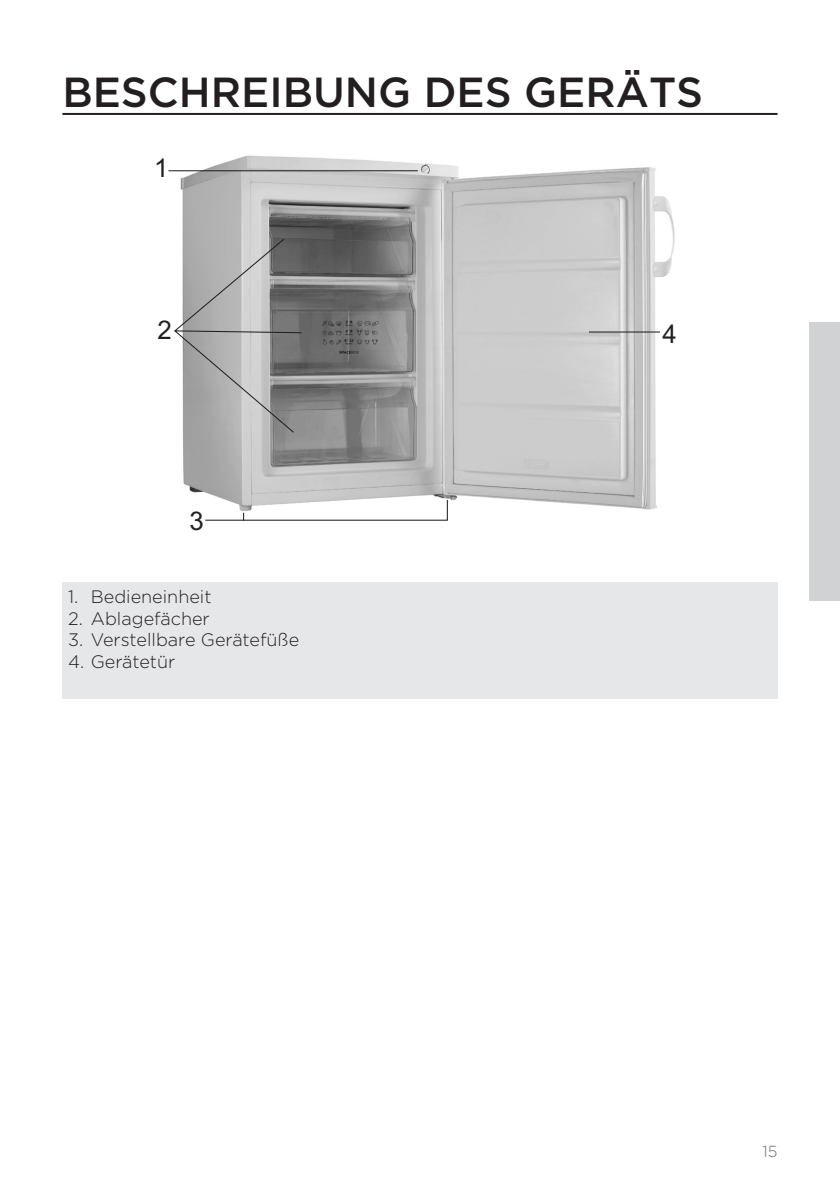
<style>
.page{position:relative;width:840px;height:1191px;background:#fff}
.page>*{position:absolute;margin:0;border:0;box-sizing:border-box;transform-origin:0 0}
.glavni_naslov{font:500 42px "Gotham";color:#231f20}
.t1{font:25.8px "Arial";color:#231f20}
.seznam_stevilke_opis{font:300 18px "Gotham";color:#231f20}
.t2{font:300 16px "Gotham";color:#6c6d70}
</style>
<div class="page">
<hr style="left:62px;top:113px;width:715px;height:2px;background:#231f20">
<div style="left:808px;top:322px;width:31px;height:279px;background:#d1d2d4"></div>
<img style="left:168px;top:155px;width:507px;height:355px">
<hr style="left:168px;top:170px;width:249px;height:1px;background:#231f20">
<svg style="left:173px;top:238px;width:275px;height:283px;background:#a6a6a6"></svg>
<hr style="left:588px;top:331px;width:71px;height:1px;background:#231f20">
<div style="left:62px;top:582px;width:715px;height:116px;background:#e6e7e9"></div>
<p class="glavni_naslov" style="left:62px;top:65px;width:642px">BESCHREIBUNG DES GERÄTS</p>
<p class="t1" style="left:154px;top:153px;width:16px">1</p>
<p class="t1" style="left:157px;top:315px;width:16px">2</p>
<p class="t1" style="left:189px;top:506px;width:16px">3</p>
<p class="seznam_stevilke_opis" style="left:68px;top:585px;width:145px">1. Bedieneinheit</p>
<p class="seznam_stevilke_opis" style="left:68px;top:607px;width:143px">2. Ablagefächer</p>
<p class="seznam_stevilke_opis" style="left:68px;top:628px;width:232px">3. Verstellbare Gerätefüße</p>
<p class="seznam_stevilke_opis" style="left:68px;top:650px;width:109px">4. Gerätetür</p>
<p class="t1" style="left:662px;top:319px;width:16px">4</p>
<p class="t2" style="left:762px;top:1140px;width:17px">15</p>
</div>
